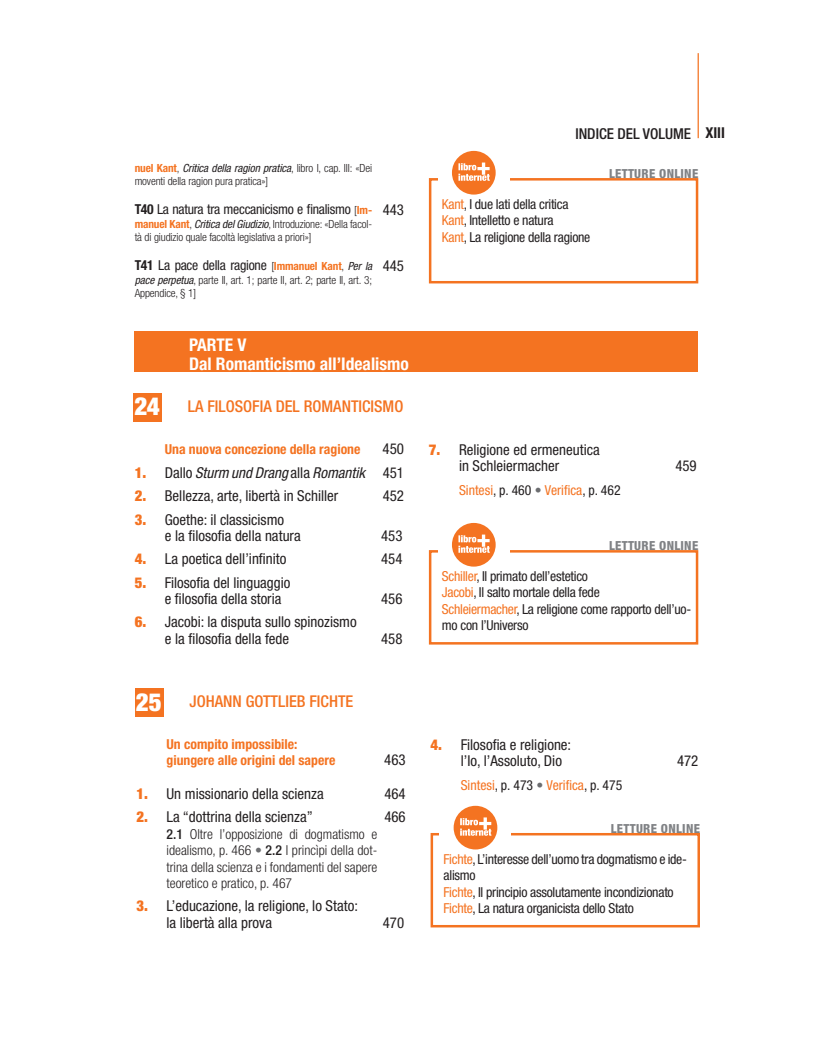
<style>
.page{position:relative;width:833px;height:1063px;background:#fff}
.page>*{position:absolute;margin:0;border:0;box-sizing:border-box;transform-origin:0 0}
.t1{font:700 condensed 17.5px/18.8px "Helvetica Neue";color:#fff}
.t2{font:500 condensed 16.25px "Helvetica Neue";color:#f47321}
.t3{font:condensed 15px/16.2px "Helvetica Neue";color:#231f20}
.t4{font:italic condensed 15px "Helvetica Neue";color:#231f20}
.t5{font:500 condensed 15px "Helvetica Neue";color:#231f20}
.t6{font:condensed 13.75px/16.5px "Helvetica Neue";letter-spacing:-.02em;color:#231f20}
.t7{font:300 condensed 13.75px/16.5px "Helvetica Neue";color:#231f20;text-align:justify}
.t8{font:700 condensed 13.75px/16.2px "Helvetica Neue";color:#f47321}
.t9{font:condensed 13.75px "Helvetica Neue";color:#f47321}
.t10{font:800 condensed 12.5px "Helvetica Neue";letter-spacing:.025em;color:#808285}
.t11{font:300 condensed 11.25px/13.5px "Helvetica Neue";letter-spacing:-.01em;color:#231f20}
.s1{font-weight:700;color:#f47321}
.s2{font-weight:400;font-style:italic}
.s3{font-weight:700}
.s4{font-weight:300;font-size:11.25px}
.s5{font-weight:700;font-size:11.25px;color:#f47321}
.s6{font-style:italic;font-size:11.25px}
.s7{font-weight:900;font-size:25px;color:#fff}
.s8{font-weight:900;font-style:normal;color:#f47321}
.s9{font-style:normal}
.s10{font-weight:900;color:#f47321}
.s11{font-weight:500}
.s12{color:#6c6d70}
.s13{color:#f47321}
.s14{color:#231f20}
.s15{font-weight:300;color:#6c6d70}
</style>
<div class="page">
<hr style="left:697px;top:53px;width:2px;height:85px;background:#f47321">
<div style="left:429px;top:178px;width:269px;height:105px;border:2px solid #f47321"></div>
<div style="left:438px;top:178px;width:71px;height:16px;background:#fff"></div>
<div style="left:452px;top:151px;width:43px;height:44px;background:#f47321;border-radius:50%"></div>
<svg style="left:458px;top:163px;width:32px;height:18px"></svg>
<div style="left:133px;top:393px;width:29px;height:28px;background:#f47321"></div>
<div style="left:135px;top:331px;width:563px;height:41px;background:#f47321"></div>
<div style="left:429px;top:550px;width:269px;height:95px;border:2px solid #f47321"></div>
<div style="left:438px;top:550px;width:71px;height:16px;background:#fff"></div>
<div style="left:452px;top:523px;width:43px;height:44px;background:#f47321;border-radius:50%"></div>
<svg style="left:458px;top:535px;width:32px;height:18px"></svg>
<div style="left:135px;top:688px;width:29px;height:29px;background:#f47321"></div>
<div style="left:430px;top:833px;width:270px;height:94px;border:2px solid #f47321"></div>
<div style="left:440px;top:833px;width:71px;height:16px;background:#fff"></div>
<div style="left:453px;top:806px;width:44px;height:43px;background:#f47321;border-radius:50%"></div>
<svg style="left:460px;top:817px;width:31px;height:19px"></svg>
<p class="t11" style="left:135px;top:162px;width:239px"><span class="s1">nuel Kant</span>, <span class="s2">Critica della ragion pratica</span>, libro I, cap. III: «Dei moventi della ragion pura pratica»]</p>
<p class="t6" style="left:135px;top:202px;width:239px"><span class="s3">T40</span> La natura tra meccanicismo e finalismo <span class="s4">[</span><span class="s5">Im-</span></p>
<p class="t11" style="left:135px;top:218px;width:239px"><span class="s1">manuel Kant</span>, <span class="s2">Critica del Giudizio</span>, Introduzione: «Della facol&shy;tà di giudizio quale facoltà legislativa a priori»]</p>
<p class="t6" style="left:135px;top:258px;width:239px"><span class="s3">T41</span> La pace della ragione <span class="s4">[</span><span class="s5">Immanuel Kant</span><span class="s4">,</span> <span class="s6">Per la</span></p>
<p class="t11" style="left:135px;top:274px;width:239px"><span class="s2">pace perpetua</span>, parte II, art. 1; parte II, art. 2; parte II, art. 3;<br>Appendice, § 1]</p>
<p class="t3" style="left:383px;top:203px;width:23px">443</p>
<p class="t3" style="left:383px;top:259px;width:23px">445</p>
<p class="t1" style="left:189px;top:337px;width:221px">PARTE V<br>Dal Romanticismo all’Idealismo</p>
<p class="t2" style="left:134px;top:401px;width:270px"><span class="s7">24</span> LA FILOSOFIA DEL ROMANTICISMO</p>
<p class="t8" style="left:165px;top:443px;width:197px">Una nuova concezione della ragione</p>
<p class="t3" style="left:382px;top:442px;width:23px">450</p>
<p class="t4" style="left:135px;top:467px;width:271px"><span class="s8">1.</span> <span class="s9">Dallo</span> Sturm und Drang <span class="s9">alla</span> Romantik <span class="s9">451</span></p>
<p class="t3" style="left:135px;top:489px;width:205px"><span class="s10">2.</span> Bellezza, arte, libertà in Schiller</p>
<p class="t3" style="left:383px;top:489px;width:23px">452</p>
<p class="t3" style="left:165px;top:513px;width:137px;text-indent:-30px"><span class="s10">3.</span> Goethe: il classicismo<br>e la filosofia della natura</p>
<p class="t3" style="left:381px;top:529px;width:23px">453</p>
<p class="t3" style="left:135px;top:552px;width:153px"><span class="s10">4.</span> La poetica dell’infinito</p>
<p class="t3" style="left:381px;top:552px;width:23px">454</p>
<p class="t3" style="left:165px;top:575px;width:127px;text-indent:-30px"><span class="s10">5.</span> Filosofia del linguaggio e filosofia della storia</p>
<p class="t3" style="left:381px;top:592px;width:23px">456</p>
<p class="t3" style="left:165px;top:615px;width:193px;text-indent:-30px"><span class="s10">6.</span> Jacobi: la disputa sullo spinozismo e la filosofia della fede</p>
<p class="t2" style="left:136px;top:696px;width:219px"><span class="s7">25</span> JOHANN GOTTLIEB FICHTE</p>
<p class="t8" style="left:166px;top:737px;width:170px">Un compito impossibile: giungere alle origini del sapere</p>
<p class="t3" style="left:381px;top:632px;width:23px">458</p>
<p class="t3" style="left:384px;top:753px;width:23px">463</p>
<p class="t3" style="left:136px;top:787px;width:189px"><span class="s10">1.</span> Un missionario della scienza</p>
<p class="t3" style="left:384px;top:787px;width:23px">464</p>
<p class="t3" style="left:136px;top:810px;width:178px"><span class="s10">2.</span> La “dottrina della scienza”</p>
<p class="t3" style="left:384px;top:810px;width:23px">466</p>
<p class="t7" style="left:166px;top:827px;width:212px"><span class="s11">2.1</span> Oltre l’opposizione di dogmatismo e idealismo, p. 466 <span class="s12">•</span> <span class="s11">2.2</span> I princìpi della dot&shy;trina della scienza e i fondamenti del sapere teoretico e pratico, p. 467</p>
<p class="t3" style="left:166px;top:899px;width:193px;text-indent:-30px"><span class="s10">3.</span> L’educazione, la religione, lo Stato: la libertà alla prova</p>
<p class="t3" style="left:383px;top:916px;width:23px">470</p>
<p class="t5" style="left:575px;top:128px;width:151px">INDICE DEL VOLUME <span class="s3">XIII</span></p>
<p class="t6" style="left:442px;top:197px;width:150px"><span class="s13">Kant</span>, I due lati della critica<br><span class="s13">Kant</span>, Intelletto e natura<br><span class="s13">Kant</span>, La religione della ragione</p>
<p class="t10" style="left:609px;top:169px;width:91px">LETTURE ONLINE</p>
<p class="t3" style="left:459px;top:443px;width:142px;text-indent:-30px"><span class="s10">7.</span> Religione ed ermeneutica in Schleiermacher</p>
<p class="t3" style="left:675px;top:459px;width:23px">459</p>
<p class="t9" style="left:459px;top:485px;width:163px">Sintesi<span class="s14">, p. 460</span> <span class="s15">•</span> Verifica<span class="s14">, p. 462</span></p>
<p class="t10" style="left:609px;top:541px;width:91px">LETTURE ONLINE</p>
<p class="t6" style="left:442px;top:569px;width:251px"><span class="s13">Schiller</span>, Il primato dell’estetico<br><span class="s13">Jacobi</span>, Il salto mortale della fede<br><span class="s13">Schleiermacher</span>, La religione come rapporto dell’uo&shy;mo con l’Universo</p>
<p class="t3" style="left:461px;top:738px;width:112px;text-indent:-30px"><span class="s10">4.</span> Filosofia e religione: l’Io, l’Assoluto, Dio</p>
<p class="t9" style="left:461px;top:780px;width:163px">Sintesi<span class="s14">, p. 473</span> <span class="s15">•</span> Verifica<span class="s14">, p. 475</span></p>
<p class="t3" style="left:677px;top:754px;width:23px">472</p>
<p class="t10" style="left:610px;top:824px;width:91px">LETTURE ONLINE</p>
<p class="t6" style="left:443px;top:852px;width:245px"><span class="s13">Fichte</span>, L’interesse dell’uomo tra dogmatismo e ide&shy;alismo<br><span class="s13">Fichte</span>, Il principio assolutamente incondizionato <span class="s13">Fichte</span>, La natura organicista dello Stato</p>
</div>
